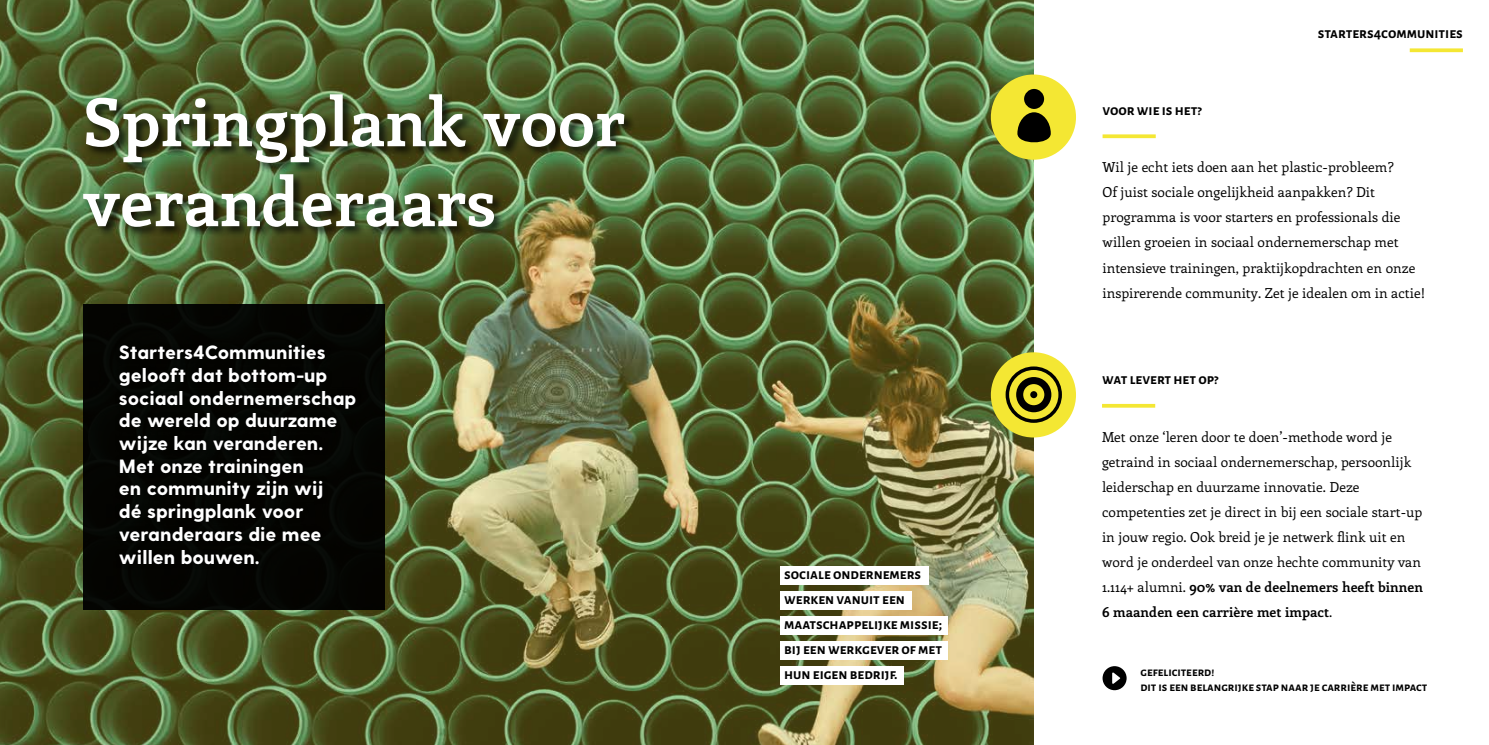
<style>
.page{position:relative;width:1489px;height:745px;background:#fff}
.page>*{position:absolute;margin:0;border:0;box-sizing:border-box;transform-origin:0 0}
.t1{font:700 66.5px/79.9px "Enriqueta";color:#fff}
.t2{font:800 19.25px/22.8px "Greycliff CF";color:#fff}
.t3{font:700 15px/25px "Alegreya Sans SC";color:#000}
.t4{font:13.75px/25px "Enriqueta";color:#000}
.t5{font:700 12.5px/15px "Alegreya Sans SC";color:#000}
.s1{font-weight:700}
</style>
<div class="page">
<img style="left:0;top:0;width:1033px;height:744px">
<div style="left:82px;top:93px;width:553px;height:145px;background:#000;opacity:.75"></div>
<div style="left:83px;top:304px;width:301px;height:305px;background:#000"></div>
<div style="left:780px;top:566px;width:148px;height:18px;background:#fff"></div>
<div style="left:780px;top:590px;width:131px;height:19px;background:#fff"></div>
<div style="left:780px;top:615px;width:167px;height:19px;background:#fff"></div>
<div style="left:780px;top:640px;width:167px;height:19px;background:#fff"></div>
<div style="left:780px;top:665px;width:123px;height:19px;background:#fff"></div>
<svg style="left:1102px;top:134px;width:53px;height:4px"></svg>
<svg style="left:1102px;top:403px;width:53px;height:4px"></svg>
<div style="left:990px;top:74px;width:85px;height:86px;background:#f4e733;border-radius:50%"></div>
<svg style="left:1017px;top:89px;width:33px;height:54px"></svg>
<div style="left:990px;top:352px;width:85px;height:85px;background:#f4e733;border-radius:50%"></div>
<svg style="left:1005px;top:366px;width:56px;height:56px"></svg>
<svg style="left:1102px;top:666px;width:24px;height:23px"></svg>
<svg style="left:1409px;top:48px;width:53px;height:4px"></svg>
<h1 class="t1" style="left:83px;top:79px;width:543px">Springplank voor veranderaars</h1>
<h2 class="t2" style="left:119px;top:341px;width:239px">Starters4Communities gelooft dat bottom-up sociaal ondernemerschap de wereld op duurzame wijze kan veranderen.<br>Met onze trainingen<br>en community zijn wij<br>dé springplank voor veranderaars die mee willen bouwen.</h2>
<p class="t3" style="left:784px;top:560px;width:159px">sociale ondernemers werken vanuit een maatschappelijke missie; bij een werkgever of met hun eigen bedrijf.</p>
<p class="t3" style="left:1102px;top:96px;width:101px">voor wie is het?</p>
<p class="t3" style="left:1317px;top:20px;width:146px">starters4communities</p>
<p class="t4" style="left:1102px;top:154px;width:324px">Wil je echt iets doen aan het plastic-probleem?<br>Of juist sociale ongelijkheid aanpakken? Dit programma is voor starters en professionals die willen groeien in sociaal ondernemerschap met intensieve trainingen, praktijkopdrachten en onze inspirerende community. Zet je idealen om in actie!</p>
<p class="t3" style="left:1101px;top:365px;width:118px">wat levert het op?</p>
<p class="t4" style="left:1101px;top:423px;width:322px">Met onze ‘leren door te doen’-methode word je getraind in sociaal ondernemerschap, persoonlijk leiderschap en duurzame innovatie. Deze competenties zet je direct in bij een sociale start-up in jouw regio. Ook breid je je netwerk flink uit en word je onderdeel van onze hechte community van 1.114+ alumni. <span class="s1">90% van de deelnemers heeft binnen 6 maanden een carrière met impact</span>.</p>
<p class="t5" style="left:1140px;top:663px;width:288px">gefeliciteerd!<br>dit is een belangrijke stap naar je carrière met impact</p>
</div>
